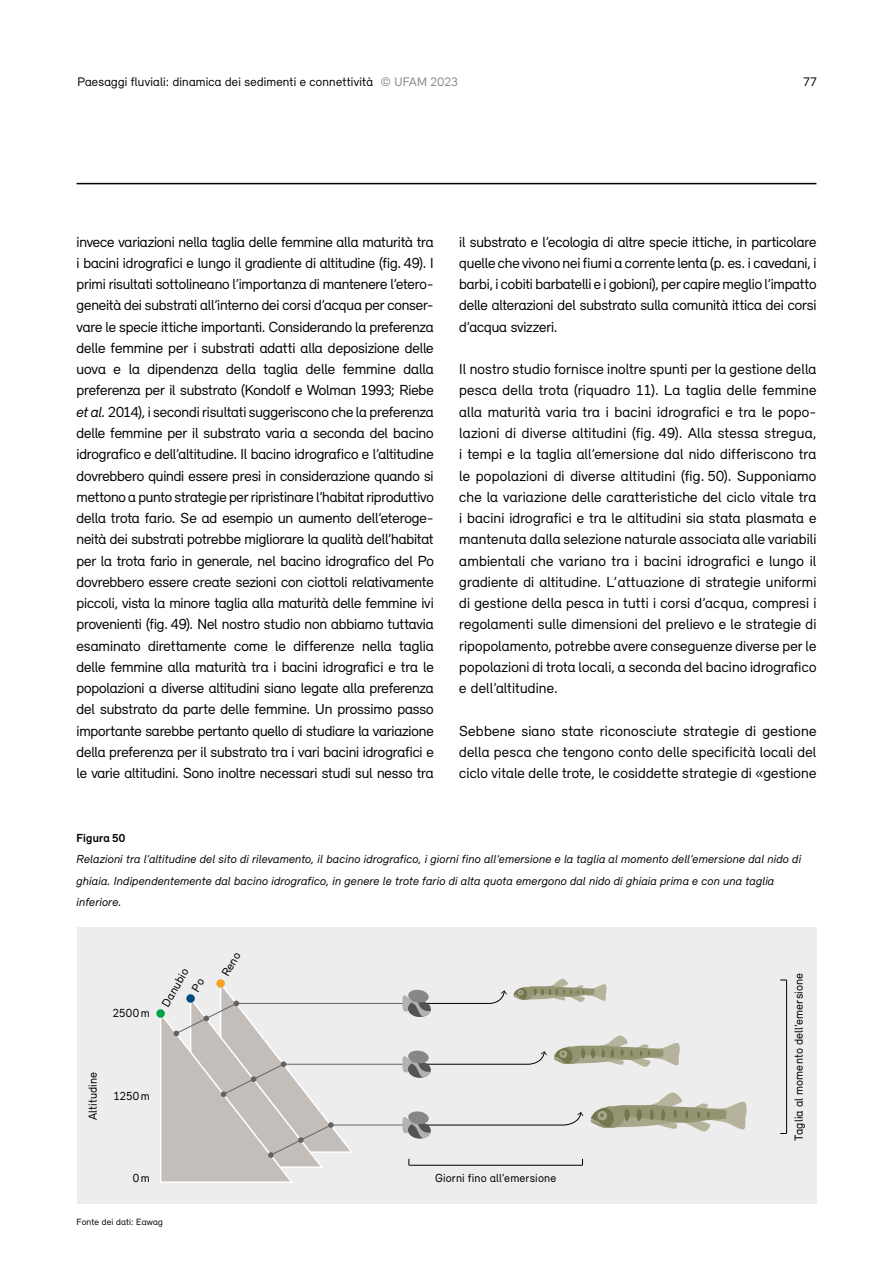
<style>
.page{position:relative;width:893px;height:1263px;background:#fff}
.page>*{position:absolute;margin:0;border:0;box-sizing:border-box;transform-origin:0 0}
._07_Grundtext{font:15px/21.3px "Relevant";letter-spacing:-.005em;color:#000;text-align:justify}
.t1{font:12.75px "Relevant";letter-spacing:.015em;color:#000}
._08_Legende_Text{font:italic 12px/21.3px "Relevant";letter-spacing:.02em;color:#000}
.t2{font:12px "Relevant";letter-spacing:.015em;color:#000}
._08_Legende_Titel{font:700 12px "Relevant";letter-spacing:.02em;color:#000}
._08_Quelle{font:9.3px "Relevant";letter-spacing:.025em;color:#000}
.s1{color:#878787}
.s2{font-style:italic}
</style>
<div class="page">
<hr style="left:77px;top:183px;width:739px;height:1px;background:#000">
<div style="left:77px;top:927px;width:739px;height:276px;background:#ededed"></div>
<svg style="left:590px;top:1092px;width:157px;height:39px"></svg>
<hr style="left:409px;top:1165px;width:173px;height:1px;background:#000">
<hr style="left:786px;top:980px;width:1px;height:153px;background:#000">
<svg style="left:402px;top:989px;width:105px;height:28px"></svg>
<svg style="left:401px;top:1050px;width:146px;height:28px"></svg>
<svg style="left:401px;top:1111px;width:182px;height:28px"></svg>
<svg style="left:553px;top:1035px;width:127px;height:32px"></svg>
<svg style="left:513px;top:979px;width:94px;height:23px"></svg>
<hr style="left:331px;top:1125px;width:71px;height:1px;background:#646363">
<hr style="left:284px;top:1064px;width:118px;height:1px;background:#646363">
<hr style="left:236px;top:1003px;width:166px;height:1px;background:#646363">
<div style="left:156px;top:1009px;width:9px;height:9px;background:#00a448;border-radius:50%"></div>
<svg style="left:159px;top:979px;width:195px;height:204px"></svg>
<p class="t1" style="left:77px;top:74px;width:382px">Paesaggi fluviali: dinamica dei sedimenti e connettività <span class="s1">© UFAM 2023</span></p>
<p class="t1" style="left:803px;top:74px;width:15px">77</p>
<p class="_07_Grundtext" style="left:77px;top:231px;width:359px">invece variazioni nella taglia delle femmine alla maturità tra i bacini idrografici e lungo il gradiente di altitudine (fig. 49). I primi risultati sottolineano l’importanza di mantenere l’etero&shy;geneità dei substrati all’interno dei corsi d’acqua per conser&shy;vare le specie ittiche importanti. Considerando la preferenza delle femmine per i substrati adatti alla deposizione delle uova e la dipendenza della taglia delle femmine dalla preferenza per il substrato (Kondolf e Wolman 1993; Riebe <span class="s2">et al.</span> 2014), i secondi risultati suggeriscono che la preferenza delle femmine per il substrato varia a seconda del bacino idrografico e dell’altitudine. Il bacino idrografico e l’altitudine dovrebbero quindi essere presi in considerazione quando si mettono a punto strategie per ripristinare l’habitat riproduttivo della trota fario. Se ad esempio un aumento dell’eteroge&shy;neità dei substrati potrebbe migliorare la qualità dell’habitat per la trota fario in generale, nel bacino idrografico del Po dovrebbero essere create sezioni con ciottoli relativamente piccoli, vista la minore taglia alla maturità delle femmine ivi provenienti (fig. 49). Nel nostro studio non abbiamo tuttavia esaminato direttamente come le differenze nella taglia delle femmine alla maturità tra i bacini idrografici e tra le popolazioni a diverse altitudini siano legate alla preferenza del substrato da parte delle femmine. Un prossimo passo importante sarebbe pertanto quello di studiare la variazione della preferenza per il substrato tra i vari bacini idrografici e le varie altitudini. Sono inoltre necessari studi sul nesso tra</p>
<p class="_07_Grundtext" style="left:459px;top:231px;width:359px">il substrato e l’ecologia di altre specie ittiche, in particolare quelle che vivono nei fiumi a corrente lenta (p. es. i cavedani, i barbi, i cobiti barbatelli e i gobioni), per capire meglio l’impatto delle alterazioni del substrato sulla comunità ittica dei corsi d’acqua svizzeri.</p>
<p class="_07_Grundtext" style="left:459px;top:358px;width:359px">Il nostro studio fornisce inoltre spunti per la gestione della pesca della trota (riquadro 11). La taglia delle femmine alla maturità varia tra i bacini idrografici e tra le popo&shy;lazioni di diverse altitudini (fig. 49). Alla stessa stregua, i tempi e la taglia all’emersione dal nido differiscono tra le popolazioni di diverse altitudini (fig. 50). Supponiamo che la variazione delle caratteristiche del ciclo vitale tra i bacini idrografici e tra le altitudini sia stata plasmata e mantenuta dalla selezione naturale associata alle variabili ambientali che variano tra i bacini idrografici e lungo il gradiente di altitudine. L’attuazione di strategie uniformi di gestione della pesca in tutti i corsi d’acqua, compresi i regolamenti sulle dimensioni del prelievo e le strategie di ripopolamento, potrebbe avere conseguenze diverse per le popolazioni di trota locali, a seconda del bacino idrografico e dell’altitudine.</p>
<p class="_07_Grundtext" style="left:459px;top:720px;width:359px">Sebbene siano state riconosciute strategie di gestione della pesca che tengono conto delle specificità locali del ciclo vitale delle trote, le cosiddette strategie di «gestione</p>
<p class="_08_Legende_Titel" style="left:77px;top:831px;width:50px">Figura 50</p>
<p class="_08_Legende_Text" style="left:77px;top:848px;width:726px">Relazioni tra l’altitudine del sito di rilevamento, il bacino idrografico, i giorni fino all’emersione e la taglia al momento dell’emersione dal nido di ghiaia. Indipendentemente dal bacino idrografico, in genere le trote fario di alta quota emergono dal nido di ghiaia prima e con una taglia inferiore.</p>
<p class="t2" style="left:113px;top:1006px;width:39px">2500 m</p>
<p class="t2" style="left:158px;top:1002px;width:43px;rotate:-60deg">Danubio</p>
<p class="t2" style="left:85px;top:1120px;width:50px;rotate:-90deg">Altitudine</p>
<p class="t2" style="left:113px;top:1088px;width:38px">1250 m</p>
<p class="t2" style="left:133px;top:1171px;width:19px">0m</p>
<p class="_08_Quelle" style="left:77px;top:1216px;width:88px">Fonte dei dati: Eawag</p>
<p class="t2" style="left:218px;top:972px;width:27px;rotate:-60deg">Reno</p>
<p class="t2" style="left:435px;top:1171px;width:123px">Giorni fino all’emersione</p>
<p class="t2" style="left:791px;top:1141px;width:169px;rotate:-90deg">Taglia al momento dell’emersione</p>
</div>
